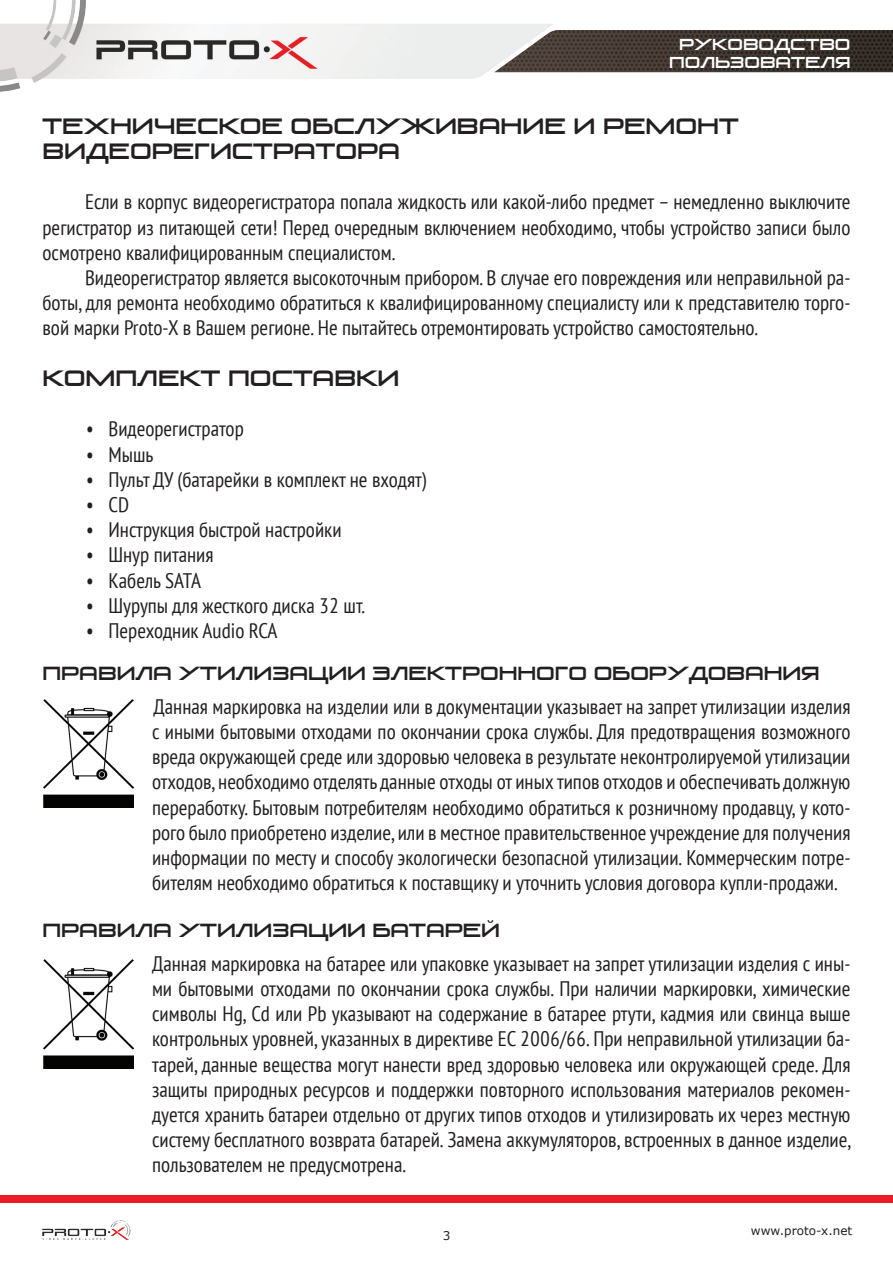
<style>
.page{position:relative;width:893px;height:1263px;background:#fff}
.page>*{position:absolute;margin:0;border:0;box-sizing:border-box;transform-origin:0 0}
.t1{font:condensed 21px/25.2px "PT Sans";color:#231f20;text-align:justify}
.t2{font:21px/25.2px "Venus Rising";color:#231f20}
.t3{font:18px "Venus Rising";color:#231f20}
.t4{font:15px/18px "Venus Rising";color:#fff;text-align:right}
.t5{font:12px "Verdana";color:#231f20}
</style>
<div class="page">
<img style="left:0;top:0;width:893px;height:92px">
<div style="left:0;top:1196px;width:893px;height:7px;background:#ea1d26"></div>
<img style="left:43px;top:1220px;width:87px;height:20px">
<img style="left:44px;top:699px;width:89px;height:109px">
<img style="left:44px;top:960px;width:89px;height:109px">
<p class="t4" style="left:669px;top:35px;width:183px">руководство поль3ователя</p>
<p class="t2" style="left:43px;top:114px;width:698px">Техническое обслуживание и ремонт видеорегистратора</p>
<p class="t1" style="left:43px;top:189px;width:809px;text-indent:43px">Если в корпус видеорегистратора попала жидкость или какой-либо предмет – немедленно выключите регистратор из питающей сети! Перед очередным включением необходимо, чтобы устройство записи было осмотрено квалифицированным специалистом.</p>
<p class="t1" style="left:43px;top:265px;width:809px;text-indent:43px">Видеорегистратор является высокоточным прибором. В случае его повреждения или неправильной ра&shy;боты, для ремонта необходимо обратиться к квалифицированному специалисту или к представителю торго&shy;вой марки Proto-X в Вашем регионе. Не пытайтесь отремонтировать устройство самостоятельно.</p>
<p class="t2" style="left:43px;top:366px;width:358px">Комплект поставки</p>
<p class="t1" style="left:86px;top:416px;width:159px">• Видеорегистратор</p>
<p class="t1" style="left:86px;top:441px;width:69px">• Мышь</p>
<p class="t1" style="left:86px;top:466px;width:343px">• Пульт ДУ (батарейки в комплект не входят)</p>
<p class="t1" style="left:86px;top:491px;width:45px">• CD</p>
<p class="t1" style="left:86px;top:517px;width:257px">• Инструкция быстрой настройки</p>
<p class="t1" style="left:86px;top:542px;width:129px">• Шнур питания</p>
<p class="t1" style="left:86px;top:567px;width:116px">• Кабель SATA</p>
<p class="t1" style="left:86px;top:592px;width:280px">• Шурупы для жесткого диска 32 шт.</p>
<p class="t1" style="left:86px;top:617px;width:193px">• Переходник Audio RCA</p>
<p class="t3" style="left:43px;top:663px;width:778px">Правила утили3ации электронного оборудования</p>
<p class="t1" style="left:152px;top:693px;width:700px">Данная маркировка на изделии или в документации указывает на запрет утилизации изделия с иными бытовыми отходами по окончании срока службы. Для предотвращения возможного вреда окружающей среде или здоровью человека в результате неконтролируемой утилизации отходов, необходимо отделять данные отходы от иных типов отходов и обеспечивать должную переработку. Бытовым потребителям необходимо обратиться к розничному продавцу, у кото&shy;рого было приобретено изделие, или в местное правительственное учреждение для получения информации по месту и способу экологически безопасной утилизации. Коммерческим потре&shy;бителям необходимо обратиться к поставщику и уточнить условия договора купли-продажи.</p>
<p class="t3" style="left:43px;top:920px;width:459px">Правила утили3ации батарей</p>
<p class="t1" style="left:152px;top:950px;width:700px">Данная маркировка на батарее или упаковке указывает на запрет утилизации изделия с ины&shy;ми бытовыми отходами по окончании срока службы. При наличии маркировки, химические символы Hg, Cd или Pb указывают на содержание в батарее ртути, кадмия или свинца выше контрольных уровней, указанных в директиве ЕС 2006/66. При неправильной утилизации ба&shy;тарей, данные вещества могут нанести вред здоровью человека или окружающей среде. Для защиты природных ресурсов и поддержки повторного использования материалов рекомен&shy;дуется хранить батареи отдельно от других типов отходов и утилизировать их через местную систему бесплатного возврата батарей. Замена аккумуляторов, встроенных в данное изделие, пользователем не предусмотрена.</p>
<p class="t5" style="left:443px;top:1227px;width:9px">3</p>
<p class="t5" style="left:751px;top:1222px;width:103px">www.proto-x.net</p>
</div>
